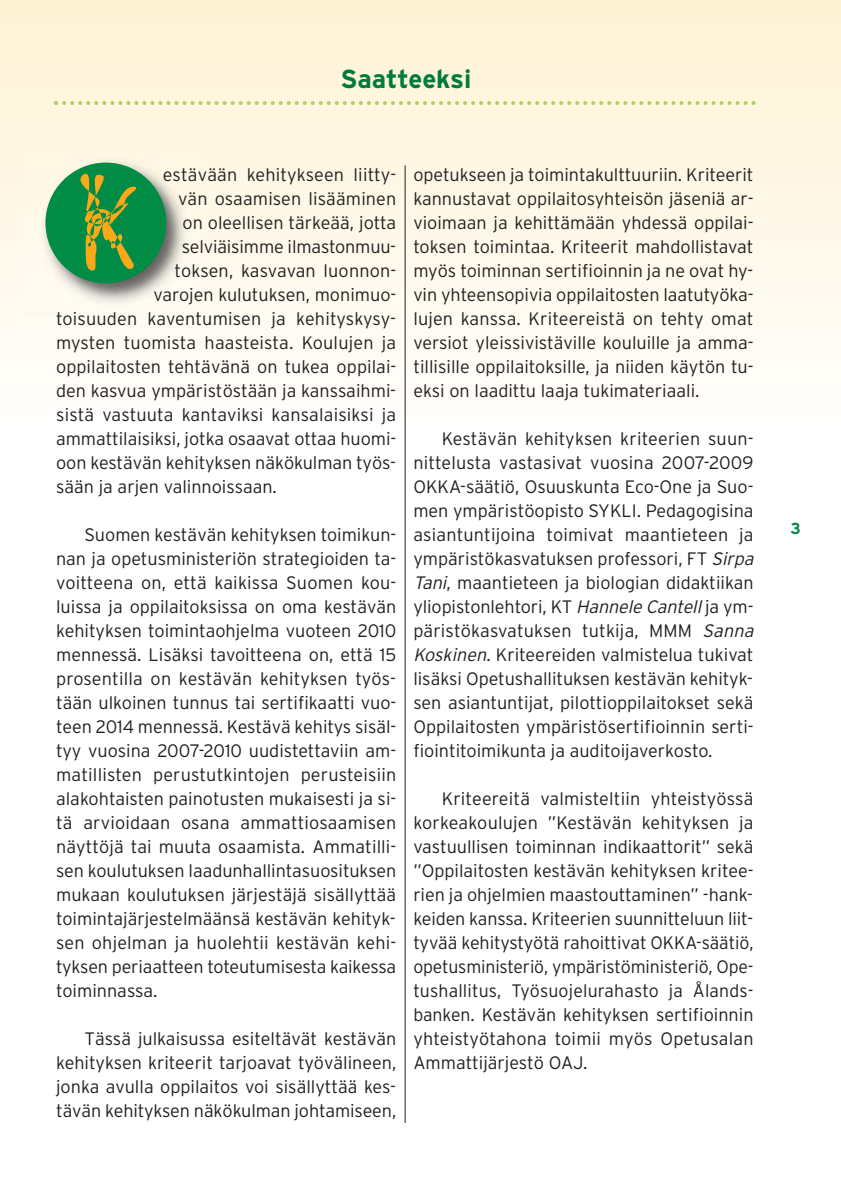
<style>
.page{position:relative;width:841px;height:1190px;background:#fff}
.page>*{position:absolute;margin:0;border:0;box-sizing:border-box;transform-origin:0 0}
.t1{font:700 26px "Interstate";color:#007b3b}
.t2{font:300 18px/24px "Interstate";color:#231f20;text-align:justify}
.t3{font:700 16px "Interstate";color:#008d45}
.s1{font-style:italic}
</style>
<div class="page">
<div style="left:0;top:0;width:841px;height:423px;background:linear-gradient(to bottom,#fff3d5,#fffefc)"></div>
<img style="left:25px;top:143px;width:176px;height:178px">
<div style="left:45px;top:163px;width:121px;height:120px;background:#008c44;border-radius:50%"></div>
<svg style="left:71px;top:167px;width:70px;height:104px"></svg>
<svg style="left:54px;top:101px;width:701px;height:4px"></svg>
<hr style="left:405px;top:165px;width:1px;height:958px;background:#231f20">
<h1 class="t1" style="left:340px;top:69px;width:132px">Saatteeksi</h1>
<p class="t2" style="left:163px;top:164px;width:235px">estävään kehitykseen liitty-</p>
<p class="t2" style="left:178px;top:188px;width:220px">vän osaamisen lisääminen</p>
<p class="t2" style="left:182px;top:212px;width:215px">on oleellisen tärkeää, jotta</p>
<p class="t2" style="left:182px;top:236px;width:216px">selviäisimme ilmastonmuu-</p>
<p class="t2" style="left:174px;top:260px;width:223px">toksen, kasvavan luonnon-</p>
<p class="t2" style="left:154px;top:284px;width:244px">varojen kulutuksen, monimuo-</p>
<p class="t2" style="left:56px;top:308px;width:341px">toisuuden kaventumisen ja kehityskysy-</p>
<p class="t2" style="left:56px;top:332px;width:342px">mysten tuomista haasteista. Koulujen ja</p>
<p class="t2" style="left:56px;top:356px;width:342px">oppilaitosten tehtävänä on tukea oppilai-</p>
<p class="t2" style="left:56px;top:380px;width:341px">den kasvua ympäristöstään ja kanssaihmi-</p>
<p class="t2" style="left:56px;top:404px;width:342px">sistä vastuuta kantaviksi kansalaisiksi ja</p>
<p class="t2" style="left:56px;top:428px;width:342px">ammattilaisiksi, jotka osaavat ottaa huomi-</p>
<p class="t2" style="left:56px;top:452px;width:341px">oon kestävän kehityksen näkökulman työs-</p>
<p class="t2" style="left:56px;top:476px;width:222px">sään ja arjen valinnoissaan.</p>
<p class="t2" style="left:56px;top:524px;width:342px;text-indent:28px">Suomen kestävän kehityksen toimikun&shy;nan ja opetusministeriön strategioiden ta&shy;voitteena on, että kaikissa Suomen kou&shy;luissa ja oppilaitoksissa on oma kestävän kehityksen toimintaohjelma vuoteen 2010 mennessä. Lisäksi tavoitteena on, että 15 prosentilla on kestävän kehityksen työs&shy;tään ulkoinen tunnus tai sertifikaatti vuo&shy;teen 2014 mennessä. Kestävä kehitys sisäl&shy;tyy vuosina 2007-2010 uudistettaviin am&shy;matillisten perustutkintojen perusteisiin alakohtaisten painotusten mukaisesti ja si&shy;tä arvioidaan osana ammattiosaamisen näyttöjä tai muuta osaamista. Ammatilli&shy;sen koulutuksen laadunhallintasuosituksen mukaan koulutuksen järjestäjä sisällyttää toimintajärjestelmäänsä kestävän kehityk&shy;sen ohjelman ja huolehtii kestävän kehi&shy;tyksen periaatteen toteutumisesta kaikessa toiminnassa.</p>
<p class="t2" style="left:56px;top:1028px;width:342px;text-indent:28px">Tässä julkaisussa esiteltävät kestävän kehityksen kriteerit tarjoavat työvälineen, jonka avulla oppilaitos voi sisällyttää kes&shy;tävän kehityksen näkökulman johtamiseen,</p>
<p class="t2" style="left:413px;top:164px;width:342px">opetukseen ja toimintakulttuuriin. Kriteerit kannustavat oppilaitosyhteisön jäseniä ar&shy;vioimaan ja kehittämään yhdessä oppilai&shy;toksen toimintaa. Kriteerit mahdollistavat myös toiminnan sertifioinnin ja ne ovat hy&shy;vin yhteensopivia oppilaitosten laatutyöka&shy;lujen kanssa. Kriteereistä on tehty omat versiot yleissivistäville kouluille ja amma&shy;tillisille oppilaitoksille, ja niiden käytön tu&shy;eksi on laadittu laaja tukimateriaali.</p>
<p class="t2" style="left:413px;top:428px;width:345px;text-align:left;text-indent:28px">Kestävän kehityksen kriteerien suun&shy;nittelusta vastasivat vuosina 2007-2009<br>OKKA-säätiö, Osuuskunta Eco-One ja Suo&shy;men ympäristöopisto SYKLI. Pedagogisina asiantuntijoina toimivat maantieteen ja ympäristökasvatuksen professori, FT <span class="s1">Sirpa Tani</span>, maantieteen ja biologian didaktiikan yliopistonlehtori, KT <span class="s1">Hannele Cantell</span>ja ym&shy;päristökasvatuksen tutkija, MMM <span class="s1">Sanna Koskinen</span>. Kriteereiden valmistelua tukivat lisäksi Opetushallituksen kestävän kehityk&shy;sen asiantuntijat, pilottioppilaitokset sekä Oppilaitosten ympäristösertifioinnin serti&shy;fiointitoimikunta ja auditoijaverkosto.</p>
<p class="t2" style="left:413px;top:788px;width:342px;text-indent:28px">Kriteereitä valmisteltiin yhteistyössä korkeakoulujen ”Kestävän kehityksen ja vastuullisen toiminnan indikaattorit” sekä ”Oppilaitosten kestävän kehityksen kritee&shy;rien ja ohjelmien maastouttaminen” -hank&shy;keiden kanssa. Kriteerien suunnitteluun liit&shy;tyvää kehitystyötä rahoittivat OKKA-säätiö, opetusministeriö, ympäristöministeriö, Ope&shy;tushallitus, Työsuojelurahasto ja Ålands - banken. Kestävän kehityksen sertifioinnin yhteistyötahona toimii myös Opetusalan Ammattijärjestö OAJ.</p>
<p class="t3" style="left:790px;top:522px;width:12px">3</p>
</div>
